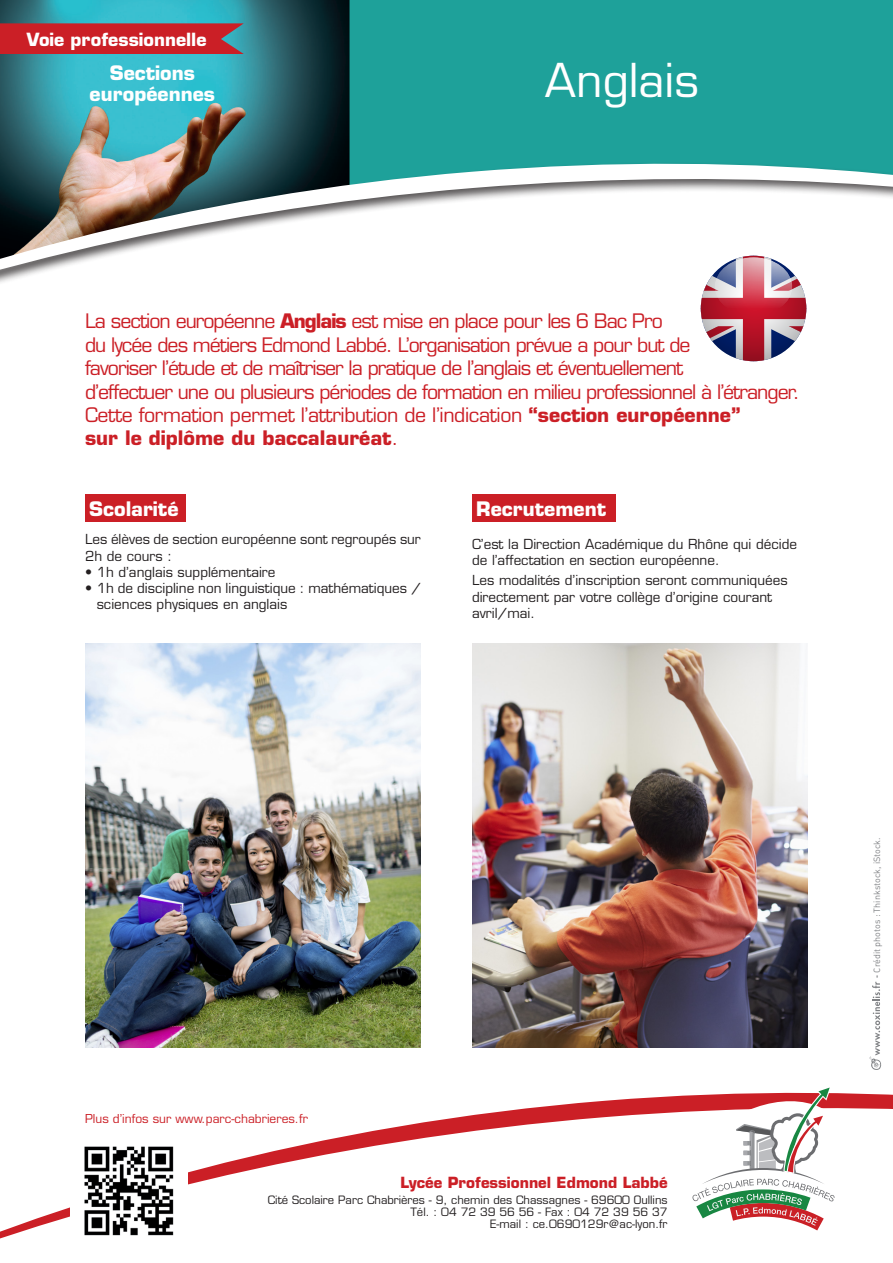
<style>
.page{position:relative;width:893px;height:1263px;background:#fff}
.page>*{position:absolute;margin:0;border:0;box-sizing:border-box;transform-origin:0 0}
.t1{font:45.6px "Eurostile";color:#fff}
.t2{font:19.5px/23.4px "Eurostile";letter-spacing:-.05em;color:#cb1f26}
.t3{font:19.5px/23.4px "Eurostile";letter-spacing:-.02em;color:#cb1f26}
.t4{font:700 19.5px/20.7px "Eurostile";color:#fff;text-align:center}
.t5{font:700 17.7px "Eurostile";color:#fff}
.t6{font:700 15px "Eurostile";color:#cb1f26}
.t7{font:13.5px/16.2px "Eurostile";color:#231f20}
.t8{font:12px "Eurostile";color:#cb1f26}
.t9{font:11.25px "Eurostile";color:#231f20}
.t10{font:9px "DIN Regular Alternate";color:#808285}
.s1{font-weight:700}
.s2{font-family:"Futura";font-weight:800}
</style>
<div class="page">
<div style="left:350px;top:0;width:543px;height:149px;background:#1ea19a"></div>
<img style="left:0;top:0;width:350px;height:149px">
<div style="left:85px;top:495px;width:100px;height:27px;background:#cb1f26"></div>
<div style="left:472px;top:495px;width:144px;height:27px;background:#cb1f26"></div>
<img style="left:472px;top:643px;width:336px;height:404px">
<svg style="left:0;top:23px;width:244px;height:31px;background:#c2272e"></svg>
<svg style="left:0;top:149px;width:893px;height:213px"></svg>
<svg style="left:701px;top:256px;width:105px;height:105px"></svg>
<img style="left:85px;top:643px;width:336px;height:404px">
<svg style="left:869px;top:982px;width:13px;height:88px"></svg>
<svg style="left:0;top:1093px;width:893px;height:146px"></svg>
<svg style="left:652px;top:1087px;width:212px;height:152px"></svg>
<img style="left:71px;top:1132px;width:117px;height:107px">
<p class="t5" style="left:27px;top:28px;width:181px">Voie professionnelle</p>
<p class="t4" style="left:90px;top:62px;width:127px">Sections européennes</p>
<p class="t1" style="left:545px;top:53px;width:155px">Anglais</p>
<p class="t2" style="left:85px;top:310px;width:716px">La section européenne <span class="s1">Anglais</span> est mise en place pour les 6 Bac Pro<br>du lycée des métiers Edmond Labbé. L’organisation prévue a pour but de<br>favoriser l’étude et de maîtriser la pratique de l’anglais et éventuellement<br>d’effectuer une ou plusieurs périodes de formation en milieu professionnel à l’étranger.</p>
<p class="t3" style="left:85px;top:403px;width:657px">Cette formation permet l’attribution de l’indication <span class="s1">“section européenne” sur le diplôme du baccalauréat</span>.</p>
<p class="t4" style="left:89px;top:498px;width:91px">Scolarité</p>
<p class="t7" style="left:85px;top:531px;width:337px">Les élèves de section européenne sont regroupés sur<br>2h de cours :</p>
<p class="t7" style="left:85px;top:564px;width:192px">• 1h d’anglais supplémentaire</p>
<p class="t7" style="left:97px;top:580px;width:326px;text-indent:-12px">• 1h de discipline non linguistique : mathématiques / sciences physiques en anglais</p>
<p class="t4" style="left:476px;top:498px;width:132px">Recrutement</p>
<p class="t7" style="left:472px;top:536px;width:327px">C’est la Direction Académique du Rhône qui décide de l’affectation en section européenne.</p>
<p class="t7" style="left:472px;top:572px;width:317px">Les modalités d’inscription seront communiquées directement par votre collège d’origine courant avril/mai.</p>
<p class="t8" style="left:85px;top:1111px;width:224px">Plus d’infos sur www.parc-chabrieres.fr</p>
<p class="t6" style="left:400px;top:1173px;width:269px">Lycée Professionnel Edmond Labbé</p>
<p class="t9" style="left:268px;top:1193px;width:401px">Cité Scolaire Parc Chabrières - 9, chemin des Chassagnes - 69600 Oullins</p>
<p class="t9" style="left:410px;top:1205px;width:259px">Tél. : 04 72 39 56 56 - Fax : 04 72 39 56 37</p>
<p class="t9" style="left:490px;top:1217px;width:179px">E-mail : ce.0690129r@ac-lyon.fr</p>
<p class="t10" style="left:871px;top:978px;width:142px;rotate:-90deg"><span class="s2">-</span> Crédit photos : Thinkstock, iStock.</p>
</div>
